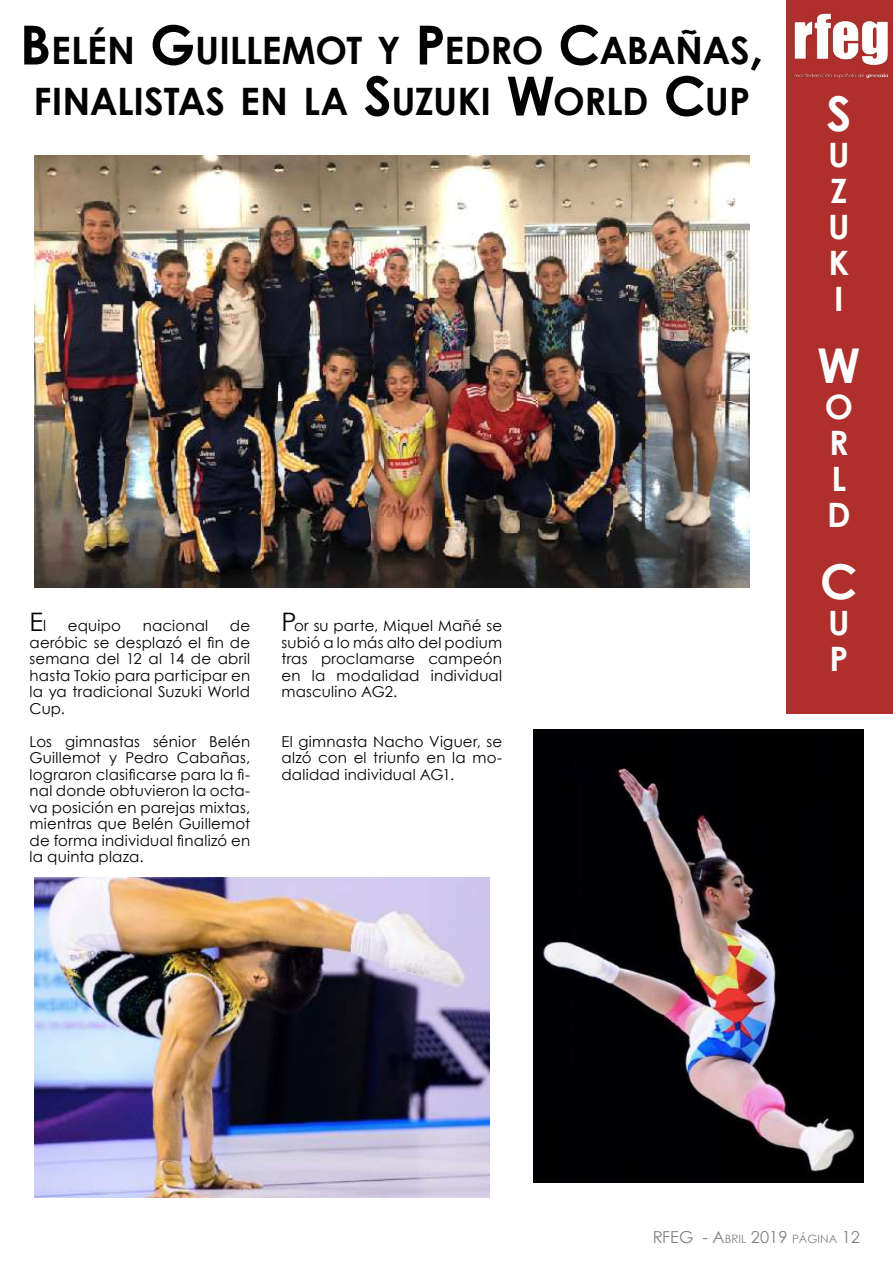
<style>
.page{position:relative;width:893px;height:1263px;background:#fff}
.page>*{position:absolute;margin:0;border:0;box-sizing:border-box;transform-origin:0 0}
.t1{font:700 48px "Century Gothic";color:#fff}
.t2{font:700 37.8px/51px "Century Gothic";letter-spacing:-.005em;color:#010202}
.t3{font:700 33.6px/36px "Century Gothic";color:#fff}
.t4{font:25.5px "Century Gothic";color:#010202}
.t5{font:16.5px "Century Gothic";color:#000}
.t6{font:15px/16.5px "Century Gothic";letter-spacing:.015em;color:#010202;text-align:justify}
.s1{font-size:54px}
.s2{font-size:15px}
.s3{font-size:25.5px}
.s4{font-size:11.55px}
</style>
<div class="page">
<div style="left:786px;top:0;width:107px;height:714px;background:#af2f2c"></div>
<img style="left:34px;top:156px;width:716px;height:431px">
<img style="left:533px;top:730px;width:330px;height:452px">
<img style="left:34px;top:877px;width:455px;height:320px">
<img style="left:787px;top:11px;width:106px;height:75px">
<h2 class="t2" style="left:20px;top:24px;width:471px"><span class="s1">B</span>ELÉN <span class="s1">G</span>UILLEMOT Y <span class="s1">P</span>EDRO</h2>
<h2 class="t2" style="left:33px;top:24px;width:732px;text-indent:525px"><span class="s1">C</span>ABAÑAS<span class="s1">,<br></span>FINALISTAS EN LA <span class="s1">S</span>UZUKI <span class="s1">W</span>ORLD <span class="s1">C</span>UP</h2>
<h3 class="t4" style="left:30px;top:604px;width:18px">E<span class="s2">l</span></h3>
<p class="t6" style="left:68px;top:617px;width:55px">equipo</p>
<p class="t6" style="left:143px;top:617px;width:67px">nacional</p>
<p class="t6" style="left:30px;top:617px;width:222px;text-indent:200px">de aeróbic se desplazó el fin de semana del 12 al 14 de abril hasta Tokio para participar en la ya tradicional Suzuki World Cup.</p>
<p class="t6" style="left:30px;top:733px;width:222px">Los gimnastas sénior Belén Guillemot y Pedro Cabañas, lograron clasificarse para la fi&shy;nal donde obtuvieron la octa&shy;va posición en parejas mixtas, mientras que Belén Guillemot de forma individual finalizó en la quinta plaza.</p>
<p class="t6" style="left:282px;top:617px;width:222px"><span class="s3">P</span>or su parte, Miquel Mañé se subió a lo más alto del podium tras proclamarse campeón en la modalidad individual masculino AG2.</p>
<p class="t6" style="left:282px;top:733px;width:222px">El gimnasta Nacho Viguer, se alzó con el triunfo en la mo&shy;dalidad individual AG1.</p>
<h1 class="t1" style="left:826px;top:77px;width:23px">S</h1>
<h3 class="t3" style="left:828px;top:136px;width:23px;text-align:justify">U Z U K I</h3>
<h1 class="t1" style="left:817px;top:329px;width:42px">W</h1>
<h3 class="t3" style="left:825px;top:388px;width:27px">O<br>R<br>L<br>D</h3>
<h1 class="t1" style="left:820px;top:545px;width:35px">C</h1>
<h3 class="t3" style="left:828px;top:604px;width:23px">U<br>P</h3>
<p class="t5" style="left:652px;top:1226px;width:209px">RFEG - A<span class="s4">BRIL</span> 2019 <span class="s4">PÁGINA</span> 12</p>
</div>
